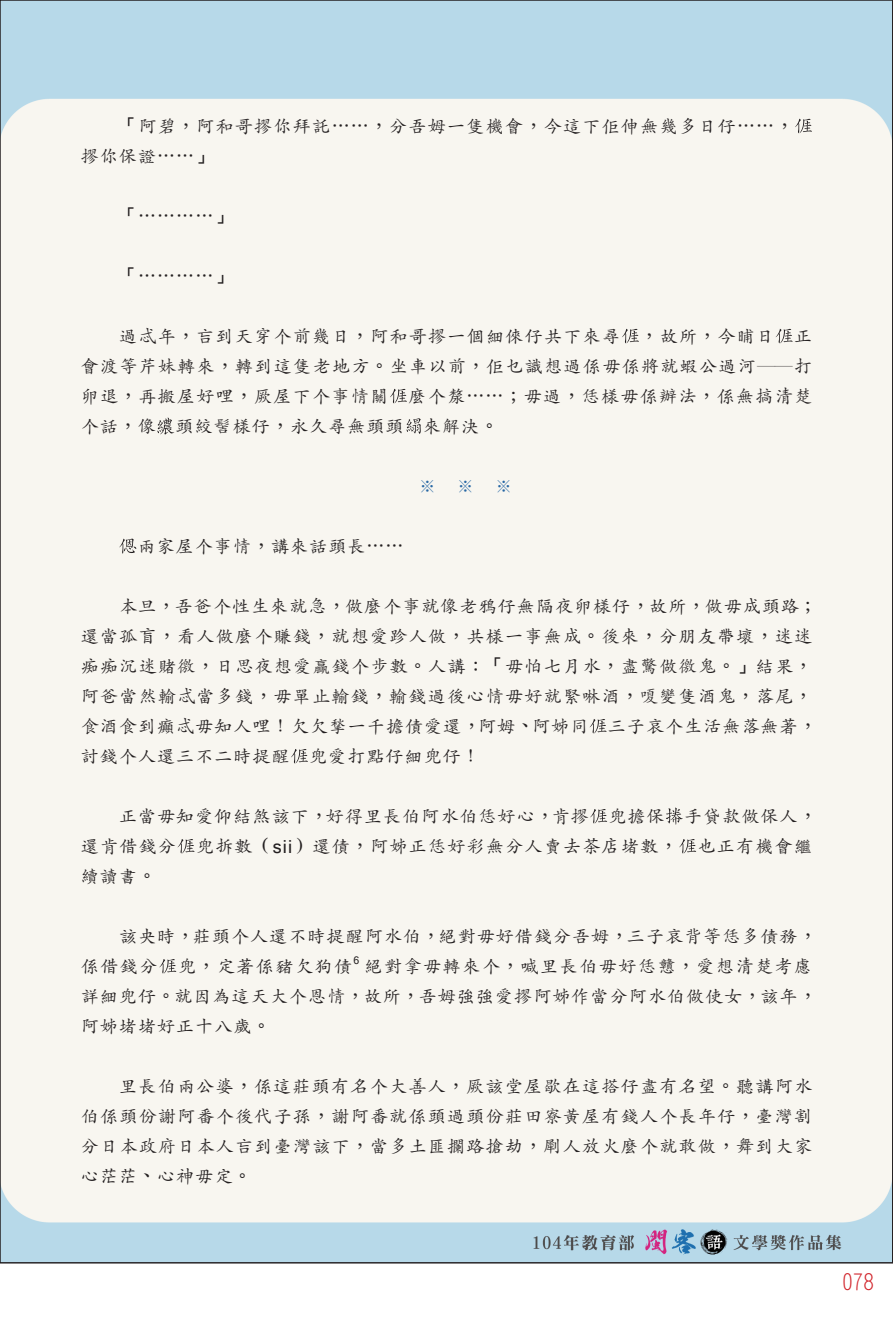
<style>
.page{position:relative;width:893px;height:1327px;background:#fff}
.page>*{position:absolute;margin:0;border:0;box-sizing:border-box;transform-origin:0 0}
.t1{font:21px "DF Li Hei Lt WIN BF";color:#d1232a}
.t2{font:18px/30px "Adobe Kaiti Std";letter-spacing:.07em;color:#231f20}
.t3{font:18px "DF Li Kai Shu Md WIN BF";color:#231f20}
.t4{font:300 18px "Adobe Ming Std";color:#2767a4}
.t5{font:10.5px "Microsoft Sans Serif";color:#231f20}
.s1{font-family:"DF Li Kai Shu Md WIN BF"}
.s2{font-family:"Microsoft Sans Serif"}
</style>
<div class="page">
<img style="left:2px;top:2px;width:889px;height:1259px">
<svg style="left:795px;top:119px;width:17px;height:14px"></svg>
<svg style="left:622px;top:329px;width:17px;height:14px"></svg>
<svg style="left:776px;top:329px;width:17px;height:14px"></svg>
<svg style="left:390px;top:389px;width:17px;height:14px"></svg>
<svg style="left:157px;top:417px;width:17px;height:17px"></svg>
<svg style="left:407px;top:418px;width:14px;height:16px"></svg>
<svg style="left:119px;top:538px;width:17px;height:15px"></svg>
<svg style="left:590px;top:719px;width:17px;height:14px"></svg>
<svg style="left:291px;top:749px;width:17px;height:14px"></svg>
<svg style="left:590px;top:809px;width:17px;height:14px"></svg>
<svg style="left:666px;top:807px;width:17px;height:18px"></svg>
<svg style="left:178px;top:839px;width:17px;height:14px"></svg>
<svg style="left:679px;top:839px;width:17px;height:14px"></svg>
<svg style="left:159px;top:959px;width:17px;height:14px"></svg>
<p class="t2" style="left:81px;top:111px;width:714px;text-indent:38px"><span class="s1">「</span>阿碧<span class="s1">，</span>阿和哥摎你拜託<span class="s1">……，</span>分吾姆一隻機會<span class="s1">，</span>今這下佢伸無幾多日仔<span class="s1">……，</span>摎你保證<span class="s1">……」</span></p>
<p class="t3" style="left:119px;top:207px;width:115px">「…………」</p>
<p class="t3" style="left:119px;top:267px;width:115px">「…………」</p>
<p class="t2" style="left:81px;top:321px;width:733px;text-align:justify;text-indent:38px">過忒年<span class="s1">，</span>吂到天穿个前幾日<span class="s1">，</span>阿和哥摎一個細倈仔共下來尋 <span class="s1">，</span>故所<span class="s1">，</span>今晡日 正會渡等芹妹轉來<span class="s1">，</span>轉到這隻老地方<span class="s1">。</span>坐車以前<span class="s1">，</span>佢乜識想過係毋係將就蝦公過河──打卵退<span class="s1">，</span>再搬屋好哩<span class="s1">，</span>厥屋下个事情關 麼个漦<span class="s1">……；</span>毋過<span class="s1">，</span>恁樣毋係辦法<span class="s1">，</span>係無搞清楚个話<span class="s1">，</span>像 頭絞髻樣仔<span class="s1">，</span>永久尋無頭頭 來解決<span class="s1">。</span></p>
<p class="t2" style="left:138px;top:531px;width:268px">兩家屋个事情<span class="s1">，</span>講來話頭長<span class="s1">……</span></p>
<p class="t4" style="left:418px;top:476px;width:96px">※※※</p>
<p class="t2" style="left:81px;top:591px;width:737px;text-indent:38px">本旦<span class="s1">，</span>吾爸个性生來就急<span class="s1">，</span>做麼个事就像老鴉仔無隔夜卵樣仔<span class="s1">，</span>故所<span class="s1">，</span>做毋成頭路<span class="s1">；</span>還當孤盲<span class="s1">，</span>看人做麼个賺錢<span class="s1">，</span>就想愛跈人做<span class="s1">，</span>共樣一事無成<span class="s1">。</span>後來<span class="s1">，</span>分朋友帶壞<span class="s1">，</span>迷迷痴痴沉迷賭徼<span class="s1">，</span>日思夜想愛贏錢个步數<span class="s1">。</span>人講<span class="s1">：「</span>毋怕七月水<span class="s1">，</span>盡驚做徼鬼<span class="s1">。」</span>結果<span class="s1">，</span>阿爸當然輸忒當多錢<span class="s1">，</span>毋單止輸錢<span class="s1">，</span>輸錢過後心情毋好就緊啉酒<span class="s1">，</span>嗄變隻酒鬼<span class="s1">，</span>落尾<span class="s1">，</span>食酒食到癲忒毋知人哩<span class="s1">！</span>欠欠揫一千擔債愛還<span class="s1">，</span>阿姆<span class="s1">、</span>阿姊同 三子哀个生活無落無著<span class="s1">，</span>討錢个人還三不二時提醒 兜愛打點仔細兜仔<span class="s1">！</span></p>
<p class="t2" style="left:81px;top:801px;width:737px;text-indent:38px">正當毋知愛仰結煞該下<span class="s1">，</span>好得里長伯阿水伯恁好心<span class="s1">，</span>肯摎 兜擔保 手貸款做保人<span class="s1">，</span>還肯借錢分 兜拆數<span class="s1">（</span><span class="s2">sii</span><span class="s1">）</span>還債<span class="s1">，</span>阿姊正恁好彩無分人賣去茶店堵數<span class="s1">，</span> 也正有機會繼續讀書<span class="s1">。</span></p>
<p class="t2" style="left:81px;top:921px;width:737px;text-indent:38px">該央時<span class="s1">，</span>莊頭个人還不時提醒阿水伯<span class="s1">，</span>絕對毋好借錢分吾姆<span class="s1">，</span>三子哀背等恁多債務<span class="s1">，</span>係借錢分 兜<span class="s1">，</span>定著係豬欠狗債</p>
<p class="t5" style="left:354px;top:954px;width:7px">6</p>
<p class="t2" style="left:81px;top:951px;width:737px;text-indent:284px">絕對拿毋轉來个<span class="s1">，</span>喊里長伯毋好恁戇<span class="s1">，</span>愛想清楚考慮詳細兜仔<span class="s1">。</span>就因為這天大个恩情<span class="s1">，</span>故所<span class="s1">，</span>吾姆強強愛摎阿姊作當分阿水伯做使女<span class="s1">，</span>該年<span class="s1">，</span>阿姊堵堵好正十八歲<span class="s1">。</span></p>
<p class="t2" style="left:81px;top:1071px;width:733px;text-align:justify;text-indent:38px">里長伯兩公婆<span class="s1">，</span>係這莊頭有名个大善人<span class="s1">，</span>厥該堂屋歇在這搭仔盡有名望<span class="s1">。</span>聽講阿水伯係頭份謝阿番个後代子孫<span class="s1">，</span>謝阿番就係頭過頭份莊田寮黃屋有錢人个長年仔<span class="s1">，</span>臺灣割分日本政府日本人吂到臺灣該下<span class="s1">，</span>當多土匪攔路搶劫<span class="s1">，</span>㓾人放火麼个就敢做<span class="s1">，</span>舞到大家心茫茫<span class="s1">、</span>心神毋定<span class="s1">。</span></p>
<p class="t1" style="left:842px;top:1271px;width:33px">078</p>
</div>
